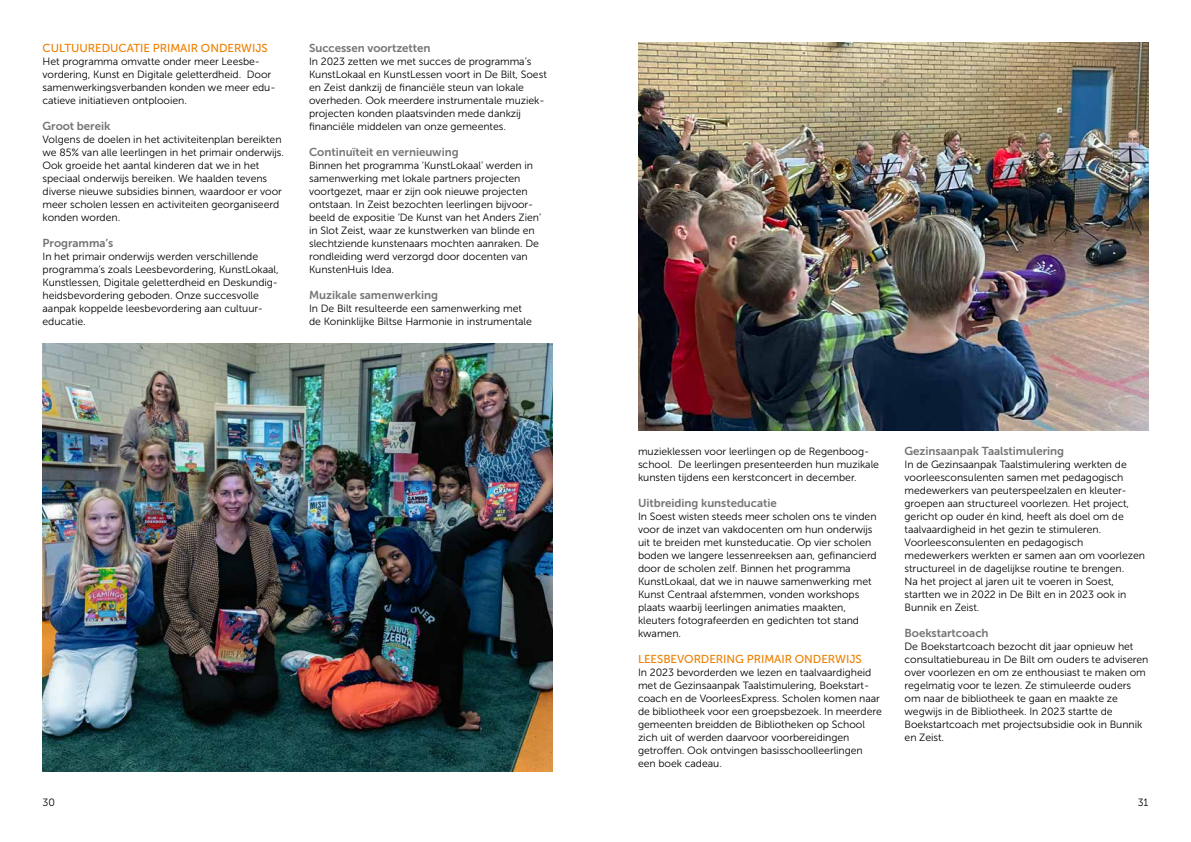
<style>
.page{position:relative;width:1191px;height:842px;background:#fff}
.page>*{position:absolute;margin:0;border:0;box-sizing:border-box;transform-origin:0 0}
.t1{font:11.5px "Museo Sans 700";letter-spacing:-.005em;color:#747574}
.t2{font:11.5px "Museo Sans 500";letter-spacing:-.005em;color:#ed7f00}
.t3{font:10.5px/13px "Museo Sans 300";letter-spacing:-.005em;color:#000}
</style>
<div class="page">
<img style="left:43px;top:343px;width:510px;height:428px">
<img style="left:638px;top:43px;width:510px;height:387px">
<p class="t2" style="left:43px;top:42px;width:227px">CULTUUREDUCATIE PRIMAIR ONDERWIJS</p>
<p class="t3" style="left:43px;top:55px;width:234px">Het programma omvatte onder meer Leesbe&shy;vordering, Kunst en Digitale geletterdheid. Door samenwerkingsverbanden konden we meer edu&shy;catieve initiatieven ontplooien.</p>
<p class="t1" style="left:43px;top:120px;width:69px">Groot bereik</p>
<p class="t3" style="left:43px;top:133px;width:243px">Volgens de doelen in het activiteitenplan bereikten we 85% van alle leerlingen in het primair onderwijs.<br>Ook groeide het aantal kinderen dat we in het speciaal onderwijs bereiken. We haalden tevens diverse nieuwe subsidies binnen, waardoor er voor meer scholen lessen en activiteiten georganiseerd konden worden.</p>
<p class="t1" style="left:43px;top:237px;width:72px">Programma’s</p>
<p class="t3" style="left:43px;top:250px;width:238px">In het primair onderwijs werden verschillende programma’s zoals Leesbevordering, KunstLokaal, Kunstlessen, Digitale geletterdheid en Deskundig&shy;heidsbevordering geboden. Onze succesvolle aanpak koppelde leesbevordering aan cultuur&shy;educatie.</p>
<p class="t1" style="left:309px;top:42px;width:123px">Successen voortzetten</p>
<p class="t3" style="left:309px;top:55px;width:239px">In 2023 zetten we met succes de programma’s KunstLokaal en KunstLessen voort in De Bilt, Soest en Zeist dankzij de financiële steun van lokale overheden. Ook meerdere instrumentale muziek&shy;projecten konden plaatsvinden mede dankzij financiële middelen van onze gemeentes.</p>
<p class="t1" style="left:309px;top:146px;width:151px">Continuïteit en vernieuwing</p>
<p class="t3" style="left:309px;top:159px;width:234px">Binnen het programma ‘KunstLokaal’ werden in samenwerking met lokale partners projecten voortgezet, maar er zijn ook nieuwe projecten ontstaan. In Zeist bezochten leerlingen bijvoor&shy;beeld de expositie ‘De Kunst van het Anders Zien’ in Slot Zeist, waar ze kunstwerken van blinde en slechtziende kunstenaars mochten aanraken. De rondleiding werd verzorgd door docenten van KunstenHuis Idea.</p>
<p class="t1" style="left:309px;top:289px;width:130px">Muzikale samenwerking</p>
<p class="t3" style="left:309px;top:302px;width:224px">In De Bilt resulteerde een samenwerking met de Koninklijke Biltse Harmonie in instrumentale</p>
<p class="t3" style="left:638px;top:445px;width:242px">muzieklessen voor leerlingen op de Regenboog&shy;school. De leerlingen presenteerden hun muzikale kunsten tijdens een kerstconcert in december.</p>
<p class="t1" style="left:638px;top:497px;width:140px">Uitbreiding kunsteducatie</p>
<p class="t3" style="left:638px;top:510px;width:240px">In Soest wisten steeds meer scholen ons te vinden voor de inzet van vakdocenten om hun onderwijs uit te breiden met kunsteducatie. Op vier scholen boden we langere lessenreeksen aan, gefinancierd door de scholen zelf. Binnen het programma KunstLokaal, dat we in nauwe samenwerking met Kunst Centraal afstemmen, vonden workshops plaats waarbij leerlingen animaties maakten, kleuters fotografeerden en gedichten tot stand kwamen.</p>
<p class="t2" style="left:638px;top:653px;width:225px">LEESBEVORDERING PRIMAIR ONDERWIJS</p>
<p class="t3" style="left:638px;top:666px;width:245px">In 2023 bevorderden we lezen en taalvaardigheid met de Gezinsaanpak Taalstimulering, Boekstart&shy;coach en de VoorleesExpress. Scholen komen naar de bibliotheek voor een groepsbezoek. In meerdere gemeenten breidden de Bibliotheken op School zich uit of werden daarvoor voorbereidingen getroffen. Ook ontvingen basisschoolleerlingen een boek cadeau.</p>
<p class="t1" style="left:904px;top:445px;width:161px">Gezinsaanpak Taalstimulering</p>
<p class="t3" style="left:904px;top:458px;width:242px">In de Gezinsaanpak Taalstimulering werkten de voorleesconsulenten samen met pedagogisch medewerkers van peuterspeelzalen en kleuter&shy;groepen aan structureel voorlezen. Het project, gericht op ouder én kind, heeft als doel om de taalvaardigheid in het gezin te stimuleren.<br>Voorleesconsulenten en pedagogisch medewerkers werkten er samen aan om voorlezen structureel in de dagelijkse routine te brengen.<br>Na het project al jaren uit te voeren in Soest, startten we in 2022 in De Bilt en in 2023 ook in Bunnik en Zeist.</p>
<p class="t1" style="left:904px;top:627px;width:85px">Boekstartcoach</p>
<p class="t3" style="left:904px;top:640px;width:245px">De Boekstartcoach bezocht dit jaar opnieuw het consultatiebureau in De Bilt om ouders te adviseren over voorlezen en om ze enthousiast te maken om regelmatig voor te lezen. Ze stimuleerde ouders om naar de bibliotheek te gaan en maakte ze wegwijs in de Bibliotheek. In 2023 startte de Boekstartcoach met projectsubsidie ook in Bunnik en Zeist.</p>
<p class="t3" style="left:43px;top:796px;width:14px">30</p>
<p class="t3" style="left:1137px;top:796px;width:12px">31</p>
</div>
